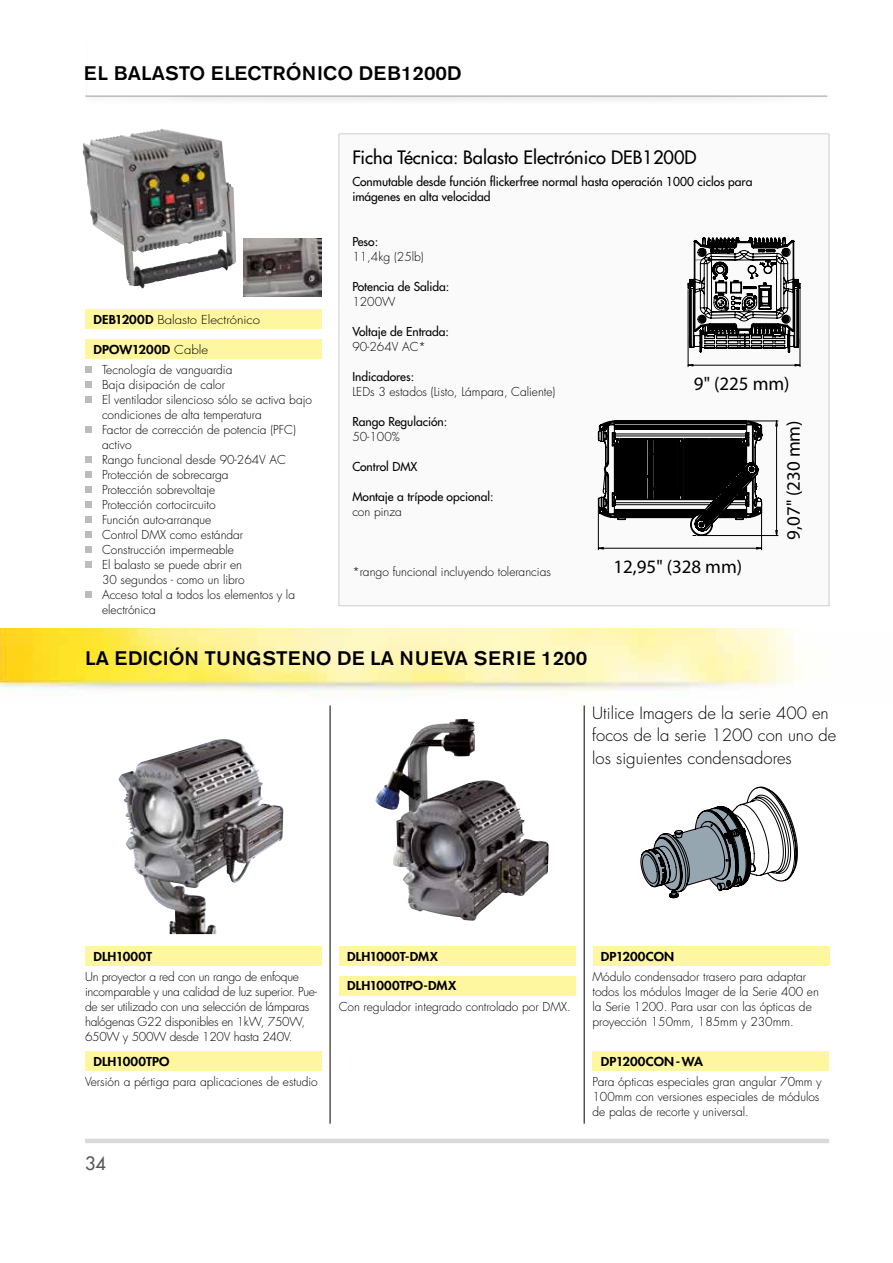
<style>
.page{position:relative;width:893px;height:1263px;background:#fff}
.page>*{position:absolute;margin:0;border:0;box-sizing:border-box;transform-origin:0 0}
.t1{font:500 19.5px "Akzidenz Grotesk BE";color:#000;scale:1.05 1}
.t2{font:18.9px "Arial";color:#000}
.t3{font:500 18px "Futura LT Pro";color:#000}
.t4{font:500 18px "Futura LT Pro";color:#575756}
.t5{font:300 16.5px/22.5px "Futura LT Pro";color:#000}
.t6{font:300 12px/15px "Futura LT Pro";color:#000}
.t7{font:500 12px/15px "Futura LT Pro";color:#000}
.t8{font:300 12px/15px "Futura LT Pro";letter-spacing:-.02em;color:#000}
.t9{font:800 12px "Futura LT Pro";letter-spacing:.005em;color:#000;scale:1.1 1}
.t10{font:300 12px/20px "Futura LT Pro";color:#000;scale:1.1 1}
.s1{font-weight:800}
</style>
<div class="page">
<hr style="left:85px;top:1139px;width:744px;height:4px;background:#dadada">
<img style="left:0;top:629px;width:802px;height:66px">
<hr style="left:85px;top:96px;width:742px;height:1px;background:#9d9d9c">
<hr style="left:584px;top:705px;width:1px;height:419px;background:#000">
<hr style="left:330px;top:705px;width:1px;height:419px;background:#000">
<svg style="left:339px;top:134px;width:490px;height:472px"></svg>
<img style="left:375px;top:719px;width:174px;height:202px">
<hr style="left:688px;top:289px;width:1px;height:78px;background:#000">
<hr style="left:800px;top:288px;width:1px;height:79px;background:#000">
<svg style="left:689px;top:364px;width:111px;height:2px"></svg>
<svg style="left:688px;top:237px;width:112px;height:115px"></svg>
<hr style="left:697px;top:535px;width:81px;height:1px;background:#000">
<hr style="left:748px;top:421px;width:30px;height:1px;background:#000">
<hr style="left:761px;top:504px;width:1px;height:46px;background:#000">
<hr style="left:598px;top:508px;width:1px;height:42px;background:#000">
<svg style="left:775px;top:421px;width:3px;height:114px"></svg>
<svg style="left:599px;top:547px;width:162px;height:2px"></svg>
<svg style="left:598px;top:421px;width:164px;height:115px"></svg>
<svg style="left:641px;top:786px;width:157px;height:112px"></svg>
<img style="left:82px;top:130px;width:154px;height:159px">
<img style="left:243px;top:239px;width:79px;height:57px">
<img style="left:118px;top:741px;width:98px;height:193px">
<div style="left:85px;top:309px;width:237px;height:20px;background:#fff6a0"></div>
<div style="left:85px;top:339px;width:237px;height:20px;background:#fff6a0"></div>
<div style="left:85px;top:946px;width:237px;height:20px;background:#fff6a0"></div>
<div style="left:85px;top:1051px;width:237px;height:20px;background:#fff6a0"></div>
<div style="left:339px;top:946px;width:236px;height:20px;background:#fff6a0"></div>
<div style="left:593px;top:946px;width:237px;height:20px;background:#fff6a0"></div>
<div style="left:592px;top:1051px;width:237px;height:20px;background:#fff6a0"></div>
<div style="left:339px;top:976px;width:236px;height:20px;background:#fff6a0"></div>
<svg style="left:85px;top:366px;width:6px;height:6px"></svg>
<svg style="left:85px;top:381px;width:6px;height:6px"></svg>
<svg style="left:85px;top:396px;width:6px;height:6px"></svg>
<svg style="left:85px;top:426px;width:6px;height:6px"></svg>
<svg style="left:85px;top:456px;width:6px;height:6px"></svg>
<svg style="left:85px;top:471px;width:6px;height:6px"></svg>
<svg style="left:85px;top:486px;width:6px;height:6px"></svg>
<svg style="left:85px;top:501px;width:6px;height:6px"></svg>
<svg style="left:85px;top:516px;width:6px;height:6px"></svg>
<svg style="left:85px;top:531px;width:6px;height:6px"></svg>
<svg style="left:85px;top:546px;width:6px;height:6px"></svg>
<svg style="left:85px;top:561px;width:6px;height:6px"></svg>
<svg style="left:85px;top:591px;width:6px;height:6px"></svg>
<h1 class="t1" style="left:84px;top:62px;width:361px">EL BALASTO ELECTRÓNICO DEB1200D</h1>
<p class="t10" style="left:94px;top:309px;width:153px"><span class="s1">DEB1200D</span> Balasto Electrónico</p>
<p class="t10" style="left:102px;top:339px;width:120px;text-indent:-9px"><span class="s1">DPOW1200D</span> Cable<br>Tecnología de vanguardia</p>
<p class="t6" style="left:102px;top:377px;width:212px">Baja disipación de calor<br>El ventilador silencioso sólo se activa bajo condiciones de alta temperatura<br>Factor de corrección de potencia (PFC) activo<br>Rango funcional desde 90-264V AC<br>Protección de sobrecarga<br>Protección sobrevoltaje<br>Protección cortocircuito<br>Función auto-arranque<br>Control DMX como estándar<br>Construcción impermeable<br>El balasto se puede abrir en<br>30 segundos - como un libro<br>Acceso total a todos los elementos y la electrónica</p>
<h3 class="t3" style="left:352px;top:144px;width:346px">Ficha Técnica: Balasto Electrónico DEB1200D</h3>
<p class="t7" style="left:352px;top:174px;width:401px">Conmutable desde función flickerfree normal hasta operación 1000 ciclos para imágenes en alta velocidad</p>
<p class="t7" style="left:352px;top:234px;width:27px">Peso:</p>
<p class="t6" style="left:352px;top:249px;width:73px">11,4kg (25lb)</p>
<p class="t7" style="left:352px;top:279px;width:99px">Potencia de Salida:</p>
<p class="t6" style="left:352px;top:294px;width:45px">1200W</p>
<p class="t7" style="left:352px;top:324px;width:98px">Voltaje de Entrada:</p>
<p class="t6" style="left:352px;top:339px;width:75px">90-264V AC*</p>
<p class="t7" style="left:352px;top:369px;width:63px">Indicadores:</p>
<p class="t6" style="left:352px;top:384px;width:205px">LEDs 3 estados (Listo, Lámpara, Caliente)</p>
<p class="t7" style="left:352px;top:414px;width:97px">Rango Regulación:</p>
<p class="t6" style="left:352px;top:429px;width:49px">50-100%</p>
<p class="t7" style="left:352px;top:459px;width:67px">Control DMX</p>
<p class="t7" style="left:352px;top:489px;width:143px">Montaje a trípode opcional:</p>
<p class="t6" style="left:352px;top:504px;width:51px">con pinza</p>
<h2 class="t2" style="left:694px;top:372px;width:97px">9" (225 mm)</h2>
<h2 class="t2" style="left:782px;top:539px;width:121px;rotate:-90deg">9,07" (230 mm)</h2>
<h2 class="t2" style="left:432px;top:555px;width:97px">9" (225 mm)</h2>
<h2 class="t2" style="left:613px;top:555px;width:130px">12,95" (328 mm)</h2>
<p class="t6" style="left:352px;top:564px;width:200px">*rango funcional incluyendo tolerancias</p>
<h1 class="t1" style="left:85px;top:646px;width:480px">LA EDICIÓN TUNGSTENO DE LA NUEVA SERIE 1200</h1>
<h3 class="t5" style="left:592px;top:701px;width:245px">Utilice Imagers de la serie 400 en focos de la serie 1200 con uno de los siguientes condensadores</h3>
<p class="t9" style="left:94px;top:948px;width:55px">DLH1000T</p>
<p class="t9" style="left:347px;top:947px;width:84px">DLH1000T-DMX</p>
<p class="t9" style="left:347px;top:976px;width:101px">DLH1000TPO-DMX</p>
<p class="t8" style="left:85px;top:969px;width:234px">Un proyector a red con un rango de enfoque incomparable y una calidad de luz superior. Pue&shy;de ser utilizado con una selección de lámparas halógenas G22 disponibles en 1kW, 750W, 650W y 500W desde 120V hasta 240V.</p>
<p class="t6" style="left:339px;top:999px;width:233px">Con regulador integrado controlado por DMX.</p>
<p class="t9" style="left:94px;top:1053px;width:71px">DLH1000TPO</p>
<p class="t6" style="left:85px;top:1074px;width:234px">Versión a pértiga para aplicaciones de estudio</p>
<h3 class="t4" style="left:85px;top:1150px;width:22px">34</h3>
<p class="t9" style="left:601px;top:947px;width:68px">DP1200CON</p>
<p class="t6" style="left:592px;top:969px;width:228px">Módulo condensador trasero para adaptar todos los módulos Imager de la Serie 400 en la Serie 1200. Para usar con las ópticas de proyección 150mm, 185mm y 230mm.</p>
<p class="t9" style="left:601px;top:1053px;width:94px">DP1200CON - WA</p>
<p class="t6" style="left:592px;top:1074px;width:231px">Para ópticas especiales gran angular 70mm y<br>100mm con versiones especiales de módulos de palas de recorte y universal.</p>
</div>
